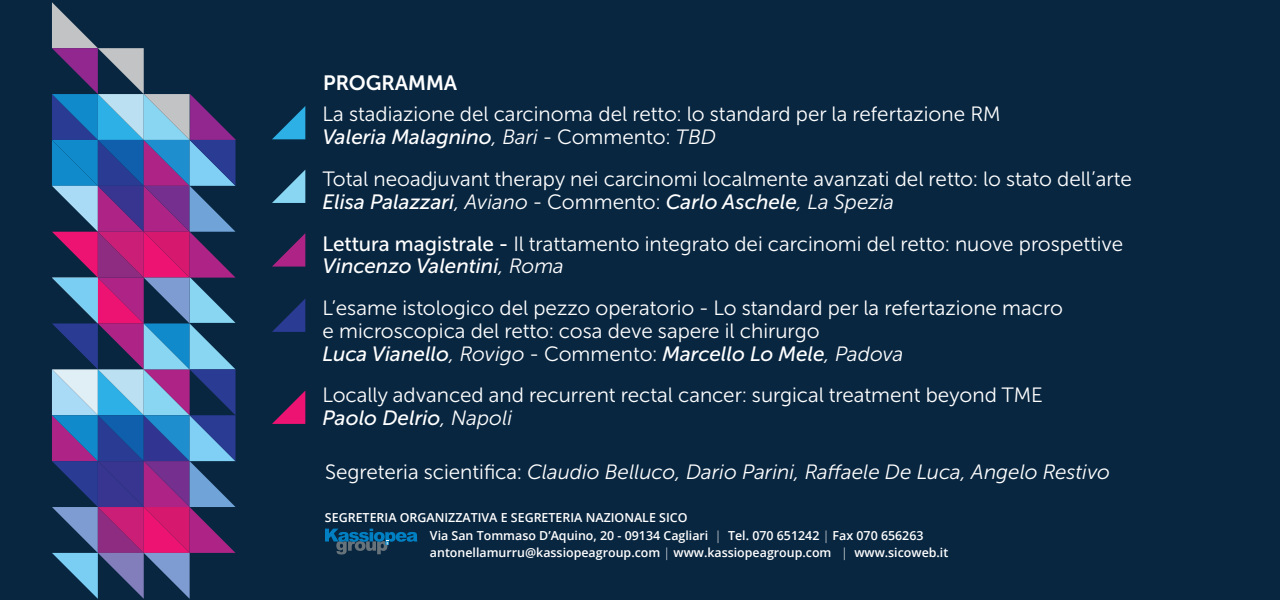
<style>
.page{position:relative;width:1280px;height:600px;background:#092640}
.page>*{position:absolute;margin:0;border:0;box-sizing:border-box;transform-origin:0 0}
.t1{font:600 29.8px "Montserrat";color:#fff}
.t2{font:20.7px/22.7px "Museo Sans Cyrl 300";color:#fff}
.t3{font:italic 20.7px "Museo Sans Cyrl 500";color:#fff}
.t4{font:italic 20.7px "Museo Sans Cyrl 300";color:#fff}
.t5{font:20.7px "Museo Sans Cyrl 700";color:#fff}
.t6{font:600 12.4px/17.2px "Open Sans";color:#fff}
.s1{font-family:"Museo Sans Cyrl 300"}
.s2{font-family:"Museo Sans Cyrl 300";font-style:normal}
.s3{font-family:"Museo Sans Cyrl 500"}
.s4{font-weight:700}
.s5{font-style:normal}
.s6{font-weight:300}
</style>
<div class="page">
<svg style="left:52px;top:2px;width:184px;height:597px"></svg>
<svg style="left:325px;top:529px;width:92px;height:26px"></svg>
<svg style="left:272px;top:106px;width:33px;height:33px"></svg>
<svg style="left:272px;top:170px;width:33px;height:33px"></svg>
<svg style="left:272px;top:233px;width:33px;height:34px"></svg>
<svg style="left:272px;top:299px;width:33px;height:33px"></svg>
<svg style="left:272px;top:391px;width:33px;height:33px"></svg>
<p class="t5" style="left:323px;top:72px;width:136px">PROGRAMMA</p>
<p class="t2" style="left:323px;top:103px;width:679px">La stadiazione del carcinoma del retto: lo standard per la refertazione RM</p>
<p class="t3" style="left:323px;top:126px;width:395px">Valeria Malagnino<span class="s1">, Bari</span> <span class="s2">- Commento:</span> <span class="s1">TBD</span></p>
<p class="t2" style="left:323px;top:168px;width:811px">Total neoadjuvant therapy nei carcinomi localmente avanzati del retto: lo stato dell’arte</p>
<p class="t3" style="left:323px;top:190px;width:573px">Elisa Palazzari<span class="s1">, Aviano</span> <span class="s2">- Commento:</span> Carlo Aschele<span class="s1">, La Spezia</span></p>
<p class="t2" style="left:323px;top:232px;width:802px"><span class="s3">Lettura magistrale -</span> Il trattamento integrato dei carcinomi del retto: nuove prospettive</p>
<p class="t3" style="left:323px;top:255px;width:243px">Vincenzo Valentini<span class="s1">, Roma</span></p>
<p class="t2" style="left:323px;top:297px;width:742px">L’esame istologico del pezzo operatorio - Lo standard per la refertazione macro e microscopica del retto: cosa deve sapere il chirurgo</p>
<p class="t3" style="left:323px;top:342px;width:582px">Luca Vianello<span class="s1">, Rovigo</span> <span class="s2">- Commento:</span> Marcello Lo Mele<span class="s1">, Padova</span></p>
<p class="t2" style="left:323px;top:384px;width:722px">Locally advanced and recurrent rectal cancer: surgical treatment beyond TME</p>
<p class="t3" style="left:323px;top:407px;width:191px">Paolo Delrio<span class="s1">, Napoli</span></p>
<h1 class="t1" style="left:959px;top:236px;width:273px">NAZIONALE <span class="s4">SICO</span></h1>
<p class="t4" style="left:325px;top:461px;width:787px"><span class="s5">Segreteria scientifica:</span> Claudio Belluco, Dario Parini, Raffaele De Luca, Angelo Restivo</p>
<p class="t6" style="left:430px;top:509px;width:520px;text-indent:-105px">SEGRETERIA ORGANIZZATIVA E SEGRETERIA NAZIONALE SICO<br>Via San Tommaso D’Aquino, 20 - 09134 Cagliari <span class="s6">|</span> Tel. 070 651242 <span class="s6">|</span> Fax 070 656263 antonellamurru@kassiopeagroup.com <span class="s6">|</span> www.kassiopeagroup.com <span class="s6">|</span> www.sicoweb.it</p>
</div>
